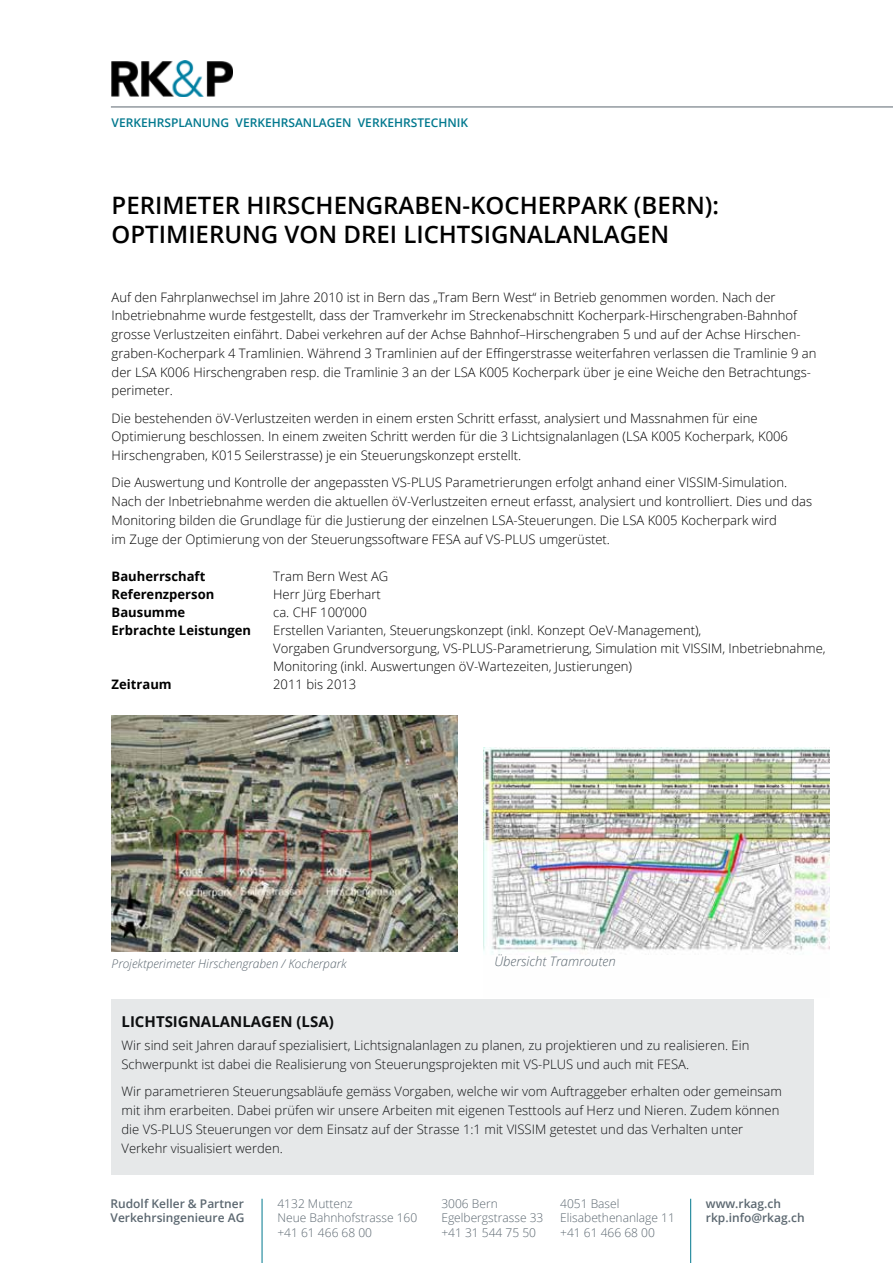
<style>
.page{position:relative;width:893px;height:1263px;background:#fff}
.page>*{position:absolute;margin:0;border:0;box-sizing:border-box;transform-origin:0 0}
.t1{font:600 24px/28.8px "Open Sans";color:#000}
.t2{font:700 15px "Open Sans";color:#000}
.t3{font:300 13.05px/18.8px "Open Sans";color:#000}
.t4{font:700 13.05px "Open Sans";color:#000}
.t5{font:italic 300 13.05px "Open Sans";color:#5b6770}
.t6{font:300 12px/14.4px "Open Sans";color:#5b6770}
.t7{font:600 12px/14.4px "Open Sans";color:#5b6770}
.t8{font:600 12px "Open Sans";color:#00788e}
.t9{font:italic 300 12px "Open Sans";color:#5b6770}
</style>
<div class="page">
<img style="left:112px;top:715px;width:345px;height:236px">
<img style="left:484px;top:747px;width:345px;height:208px">
<div style="left:111px;top:1000px;width:703px;height:175px;background:#e6e8e9"></div>
<hr style="left:262px;top:1199px;width:1px;height:64px;background:#00788e">
<hr style="left:690px;top:1199px;width:1px;height:64px;background:#00788e">
<img style="left:111px;top:60px;width:122px;height:36px">
<hr style="left:111px;top:107px;width:782px;height:1px;background:#5b6770">
<p class="t8" style="left:112px;top:114px;width:358px">VERKEHRSPLANUNG VERKEHRSANLAGEN VERKEHRSTECHNIK</p>
<h1 class="t1" style="left:112px;top:190px;width:609px">PERIMETER HIRSCHENGRABEN-KOCHERPARK (BERN):<br>OPTIMIERUNG VON DREI LICHTSIGNALANLAGEN</h1>
<p class="t3" style="left:112px;top:287px;width:706px">Auf den Fahrplanwechsel im Jahre 2010 ist in Bern das „Tram Bern West“ in Betrieb genommen worden. Nach der Inbetriebnahme wurde festgestellt, dass der Tramverkehr im Streckenabschnitt Kocherpark-Hirschengraben-Bahnhof grosse Verlustzeiten einfährt. Dabei verkehren auf der Achse Bahnhof–Hirschengraben 5 und auf der Achse Hirschen&shy;graben-Kocherpark 4 Tramlinien. Während 3 Tramlinien auf der Effingerstrasse weiterfahren verlassen die Tramlinie 9 an der LSA K006 Hirschengraben resp. die Tramlinie 3 an der LSA K005 Kocherpark über je eine Weiche den Betrachtungs&shy;perimeter.</p>
<p class="t3" style="left:112px;top:408px;width:678px">Die bestehenden öV-Verlustzeiten werden in einem ersten Schritt erfasst, analysiert und Massnahmen für eine<br>Optimierung beschlossen. In einem zweiten Schritt werden für die 3 Lichtsignalanlagen (LSA K005 Kocherpark, K006<br>Hirschengraben, K015 Seilerstrasse) je ein Steuerungskonzept erstellt.</p>
<p class="t3" style="left:112px;top:473px;width:702px">Die Auswertung und Kontrolle der angepassten VS-PLUS Parametrierungen erfolgt anhand einer VISSIM-Simulation.<br>Nach der Inbetriebnahme werden die aktuellen öV-Verlustzeiten erneut erfasst, analysiert und kontrolliert. Dies und das Monitoring bilden die Grundlage für die Justierung der einzelnen LSA-Steuerungen. Die LSA K005 Kocherpark wird<br>im Zuge der Optimierung von der Steuerungssoftware FESA auf VS-PLUS umgerüstet.</p>
<p class="t4" style="left:112px;top:567px;width:95px">Bauherrschaft</p>
<p class="t3" style="left:273px;top:566px;width:117px">Tram Bern West AG</p>
<p class="t4" style="left:112px;top:585px;width:104px">Referenzperson</p>
<p class="t3" style="left:273px;top:584px;width:109px">Herr Jürg Eberhart</p>
<p class="t4" style="left:112px;top:603px;width:75px">Bausumme</p>
<p class="t3" style="left:273px;top:602px;width:95px">ca. CHF 100’000</p>
<p class="t4" style="left:112px;top:621px;width:141px">Erbrachte Leistungen</p>
<p class="t3" style="left:273px;top:621px;width:554px;line-height:18px">Erstellen Varianten, Steuerungskonzept (inkl. Konzept OeV-Management),<br>Vorgaben Grundversorgung, VS-PLUS-Parametrierung, Simulation mit VISSIM, Inbetriebnahme,<br>Monitoring (inkl. Auswertungen öV-Wartezeiten, Justierungen)</p>
<p class="t4" style="left:112px;top:675px;width:62px">Zeitraum</p>
<p class="t3" style="left:273px;top:674px;width:85px">2011 bis 2013</p>
<p class="t9" style="left:112px;top:955px;width:236px">Projektperimeter Hirschengraben / Kocherpark</p>
<p class="t5" style="left:494px;top:952px;width:123px">Übersicht Tramrouten</p>
<p class="t2" style="left:122px;top:1011px;width:214px">LICHTSIGNALANLAGEN (LSA)</p>
<p class="t3" style="left:122px;top:1036px;width:629px">Wir sind seit Jahren darauf spezialisiert, Lichtsignalanlagen zu planen, zu projektieren und zu realisieren. Ein<br>Schwerpunkt ist dabei die Realisierung von Steuerungsprojekten mit VS-PLUS und auch mit FESA.</p>
<p class="t3" style="left:122px;top:1082px;width:662px">Wir parametrieren Steuerungsabläufe gemäss Vorgaben, welche wir vom Auftraggeber erhalten oder gemeinsam mit ihm erarbeiten. Dabei prüfen wir unsere Arbeiten mit eigenen Testtools auf Herz und Nieren. Zudem können die VS-PLUS Steuerungen vor dem Einsatz auf der Strasse 1:1 mit VISSIM getestet und das Verhalten unter Verkehr visualisiert werden.</p>
<p class="t7" style="left:111px;top:1196px;width:135px">Rudolf Keller &amp; Partner<br>Verkehrsingenieure AG</p>
<p class="t7" style="left:706px;top:1196px;width:100px">www.rkag.ch rkp.info@rkag.ch</p>
<p class="t6" style="left:277px;top:1196px;width:141px">4132 Muttenz<br>Neue Bahnhofstrasse 160 +41 61 466 68 00</p>
<p class="t6" style="left:441px;top:1196px;width:104px">3006 Bern<br>Egelbergstrasse 33 +41 31 544 75 50</p>
<p class="t6" style="left:560px;top:1196px;width:116px">4051 Basel<br>Elisabethenanlage 11 +41 61 466 68 00</p>
</div>
